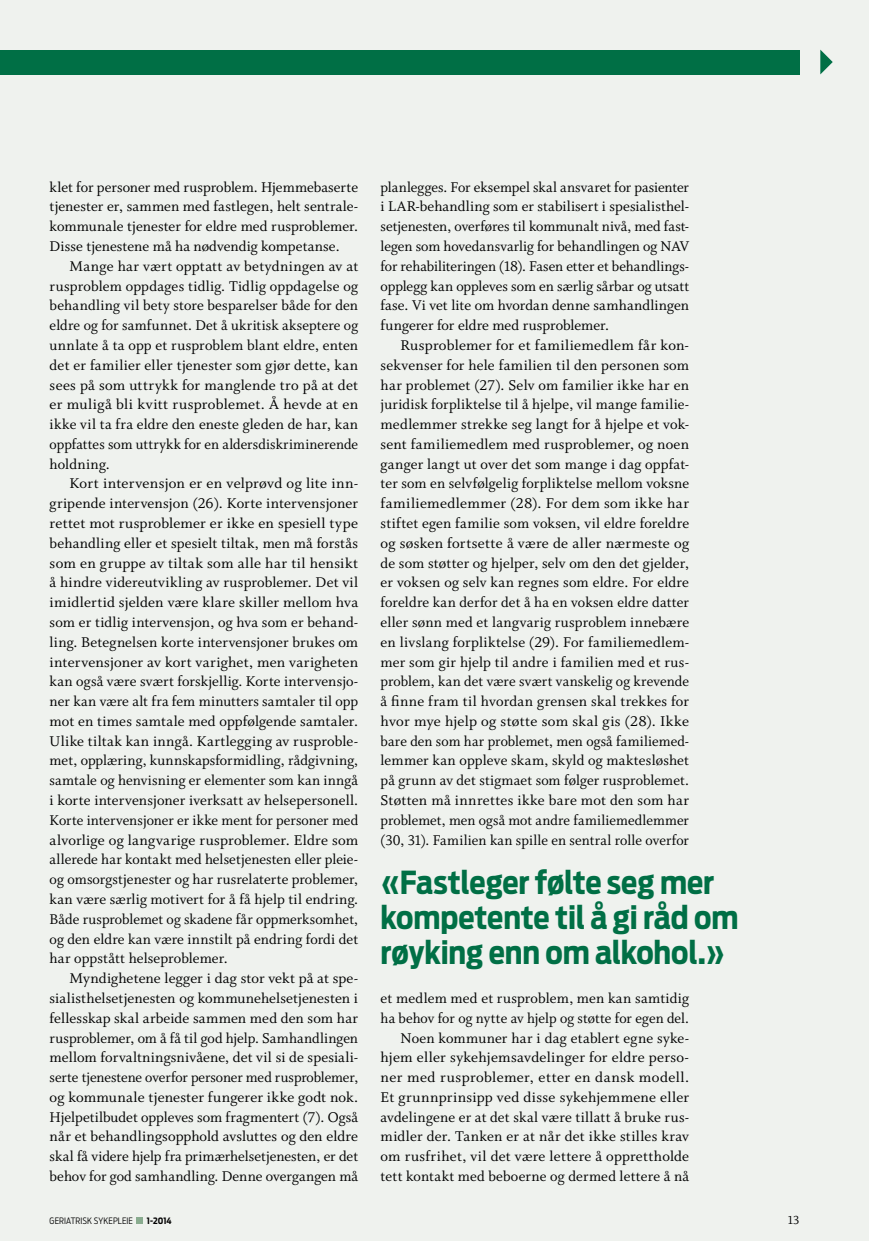
<style>
.page{position:relative;width:869px;height:1241px;background:#fff}
.page>*{position:absolute;margin:0;border:0;box-sizing:border-box;transform-origin:0 0}
.t1{font:700 31.5px/35px "Antenna Cond";letter-spacing:-.005em;color:#006f45}
.t2{font:15.75px/19.8px "Whitman Roman LF";letter-spacing:.01em;color:#000;text-align:justify}
.t3{font:13.12px "Whitman Roman LF";color:#000}
.t4{font:300 8.75px "Antenna Cond";letter-spacing:.01em;color:#000}
.t5{font:700 8.75px "Antenna Cond";color:#000}
</style>
<div class="page">
<div style="left:0;top:0;width:868px;height:1240px;background:#eff2ee"></div>
<div style="left:0;top:50px;width:799px;height:24px;background:#006f45"></div>
<svg style="left:820px;top:50px;width:12px;height:24px"></svg>
<div style="left:136px;top:1216px;width:7px;height:7px;background:#89ac8f"></div>
<p class="t2" style="left:50px;top:177px;width:310px">klet for personer med rusproblem. Hjemmebaserte tjenester er, sammen med fastlegen, helt sentrale&shy;kommunale tjenester for eldre med rusproblemer.<br>Disse tjenestene må ha nødvendig kompetanse.</p>
<p class="t2" style="left:50px;top:256px;width:310px;text-indent:20px">Mange har vært opptatt av betydningen av at rusproblem oppdages tidlig. Tidlig oppdagelse og behandling vil bety store besparelser både for den eldre og for samfunnet. Det å ukritisk akseptere og unnlate å ta opp et rusproblem blant eldre, enten det er familier eller tjenester som gjør dette, kan sees på som uttrykk for manglende tro på at det er muligå bli kvitt rusproblemet. Å hevde at en ikke vil ta fra eldre den eneste gleden de har, kan oppfattes som uttrykk for en aldersdiskriminerende holdning.</p>
<p class="t2" style="left:50px;top:474px;width:310px;text-indent:20px">Kort intervensjon er en velprøvd og lite inn&shy;gripende intervensjon (26). Korte intervensjoner rettet mot rusproblemer er ikke en spesiell type behandling eller et spesielt tiltak, men må forstås som en gruppe av tiltak som alle har til hensikt å hindre videreutvikling av rusproblemer. Det vil imidlertid sjelden være klare skiller mellom hva som er tidlig intervensjon, og hva som er behand&shy;ling. Betegnelsen korte intervensjoner brukes om intervensjoner av kort varighet, men varigheten kan også være svært forskjellig. Korte intervensjo&shy;ner kan være alt fra fem minutters samtaler til opp mot en times samtale med oppfølgende samtaler.<br>Ulike tiltak kan inngå. Kartlegging av rusproble&shy;met, opplæring, kunnskapsformidling, rådgivning, samtale og henvisning er elementer som kan inngå i korte intervensjoner iverksatt av helsepersonell.<br>Korte intervensjoner er ikke ment for personer med alvorlige og langvarige rusproblemer. Eldre som allerede har kontakt med helsetjenesten eller pleie&shy;og omsorgstjenester og har rusrelaterte problemer, kan være særlig motivert for å få hjelp til endring.<br>Både rusproblemet og skadene får oppmerksomhet, og den eldre kan være innstilt på endring fordi det har oppstått helseproblemer.</p>
<p class="t2" style="left:50px;top:968px;width:310px;text-indent:20px">Myndighetene legger i dag stor vekt på at spe&shy;sialisthelsetjenesten og kommunehelsetjenesten i fellesskap skal arbeide sammen med den som har rusproblemer, om å få til god hjelp. Samhandlingen mellom forvaltningsnivåene, det vil si de spesiali&shy;serte tjenestene overfor personer med rusproblemer, og kommunale tjenester fungerer ikke godt nok.<br>Hjelpetilbudet oppleves som fragmentert (7). Også når et behandlingsopphold avsluttes og den eldre skal få videre hjelp fra primærhelsetjenesten, er det behov for god samhandling. Denne overgangen må</p>
<p class="t2" style="left:380px;top:177px;width:310px">planlegges. For eksempel skal ansvaret for pasienter i LAR-behandling som er stabilisert i spesialisthel&shy;setjenesten, overføres til kommunalt nivå, med fast&shy;legen som hovedansvarlig for behandlingen og NAV for rehabiliteringen (18). Fasen etter et behandlings&shy;opplegg kan oppleves som en særlig sårbar og utsatt fase. Vi vet lite om hvordan denne samhandlingen fungerer for eldre med rusproblemer.</p>
<p class="t2" style="left:380px;top:335px;width:310px;text-indent:20px">Rusproblemer for et familiemedlem får kon&shy;sekvenser for hele familien til den personen som har problemet (27). Selv om familier ikke har en juridisk forpliktelse til å hjelpe, vil mange familie&shy;medlemmer strekke seg langt for å hjelpe et vok&shy;sent familiemedlem med rusproblemer, og noen ganger langt ut over det som mange i dag oppfat&shy;ter som en selvfølgelig forpliktelse mellom voksne familiemedlemmer (28). For dem som ikke har stiftet egen familie som voksen, vil eldre foreldre og søsken fortsette å være de aller nærmeste og de som støtter og hjelper, selv om den det gjelder, er voksen og selv kan regnes som eldre. For eldre foreldre kan derfor det å ha en voksen eldre datter eller sønn med et langvarig rusproblem innebære en livslang forpliktelse (29). For familiemedlem&shy;mer som gir hjelp til andre i familien med et rus&shy;problem, kan det være svært vanskelig og krevende å finne fram til hvordan grensen skal trekkes for hvor mye hjelp og støtte som skal gis (28). Ikke bare den som har problemet, men også familiemed&shy;lemmer kan oppleve skam, skyld og maktesløshet på grunn av det stigmaet som følger rusproblemet.<br>Støtten må innrettes ikke bare mot den som har problemet, men også mot andre familiemedlemmer (30, 31). Familien kan spille en sentral rolle overfor</p>
<h1 class="t1" style="left:380px;top:864px;width:359px">«Fastleger følte seg mer kompetente til å gi råd om røyking enn om alkohol.»</h1>
<p class="t2" style="left:380px;top:988px;width:310px;text-align:right">et medlem med et rusproblem, men kan samtidig ha behov for og nytte av hjelp og støtte for egen del.<br>Noen kommuner har i dag etablert egne syke&shy;hjem eller sykehjemsavdelinger for eldre perso&shy;ner med rusproblemer, etter en dansk modell.<br>Et grunnprinsipp ved disse sykehjemmene eller avdelingene er at det skal være tillatt å bruke rus&shy;midler der. Tanken er at når det ikke stilles krav om rusfrihet, vil det være lettere å opprettholde tett kontakt med beboerne og dermed lettere å nå</p>
<p class="t4" style="left:50px;top:1214px;width:85px">GERIATRISK SYKEPLEIE</p>
<p class="t5" style="left:147px;top:1214px;width:26px">1-2014</p>
<p class="t3" style="left:787px;top:1212px;width:13px">13</p>
</div>
